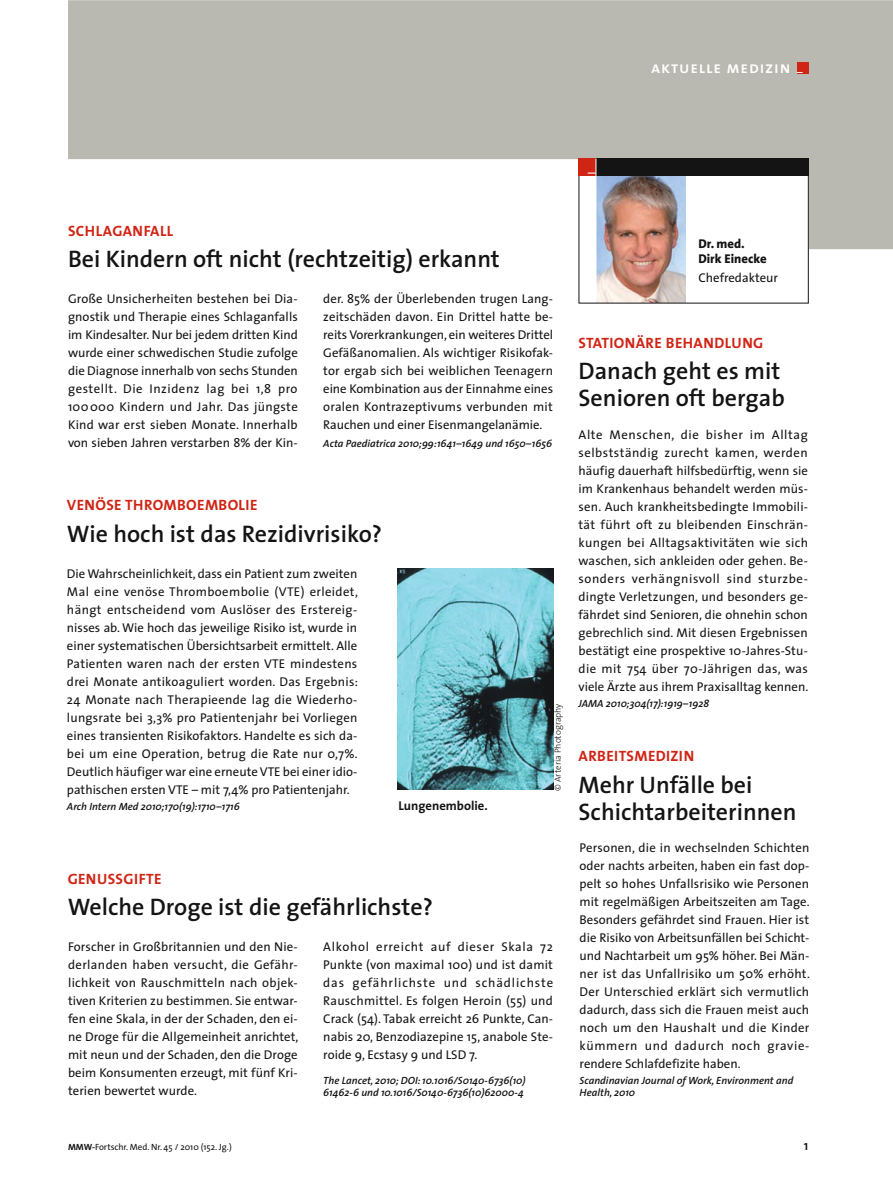
<style>
.page{position:relative;width:893px;height:1187px;background:#fff}
.page>*{position:absolute;margin:0;border:0;box-sizing:border-box;transform-origin:0 0}
.t1{font:600 24px/27px "The Sans";color:#131413}
.t2{font:16.5px "The Sans Semi Bold Caps";letter-spacing:.05em;color:#fff}
.t3{font:700 15px "The Sans";letter-spacing:.025em;color:#d02415}
.t4{font:600 13.5px "The Sans";color:#131413}
.t5{font:13.5px "The Sans";color:#fff;scale:1.2 1}
.t6{font:12.75px/18px "The Sans";color:#131413;text-align:justify}
.t7{font:800 12.75px/15px "The Sans";color:#131413}
.t8{font:700 12.75px "The Sans";color:#131413}
.t9{font:italic 600 10.5px/12px "The Sans";color:#131413}
.t10{font:9px "The Sans";color:#131413}
.t11{font:300 9px "The Sans";color:#131413}
.s1{font-weight:700}
</style>
<div class="page">
<svg style="left:68px;top:0;width:824px;height:249px;fill:#bab9b1"></svg>
<div style="left:796px;top:62px;width:12px;height:12px;background:#d02415"></div>
<div style="left:579px;top:176px;width:229px;height:127px;background:#fff"></div>
<img style="left:596px;top:176px;width:89px;height:125px">
<div style="left:596px;top:159px;width:212px;height:17px;background:#131413"></div>
<div style="left:578px;top:159px;width:230px;height:144px;border:1px solid #131413"></div>
<div style="left:579px;top:159px;width:17px;height:17px;background:#d02415"></div>
<hr style="left:595px;top:159px;width:1px;height:143px;background:#fff">
<img style="left:398px;top:569px;width:155px;height:220px">
<p class="t2" style="left:651px;top:58px;width:153px">aktuelle medizin <sub>–</sub></p>
<p class="t5" style="left:588px;top:167px;width:8px">–</p>
<p class="t3" style="left:68px;top:224px;width:107px">SCHLAGANFALL</p>
<h1 class="t1" style="left:68px;top:248px;width:433px">Bei Kindern oft nicht (rechtzeitig) erkannt</h1>
<p class="t6" style="left:68px;top:291px;width:231px">Große Unsicherheiten bestehen bei Dia&shy;gnostik und Therapie eines Schlaganfalls im Kindesalter. Nur bei jedem dritten Kind wurde einer schwedischen Studie zufolge die Diagnose innerhalb von sechs Stunden gestellt. Die Inzidenz lag bei 1,8 pro 100000 Kindern und Jahr. Das jüngste Kind war erst sieben Monate. Innerhalb von sieben Jahren verstarben 8% der Kin-</p>
<p class="t6" style="left:323px;top:291px;width:231px">der. 85% der Überlebenden trugen Lang&shy;zeitschäden davon. Ein Drittel hatte be&shy;reits Vorerkrankungen, ein weiteres Drittel Gefäßanomalien. Als wichtiger Risikofak&shy;tor ergab sich bei weiblichen Teenagern eine Kombination aus der Einnahme eines oralen Kontrazeptivums verbunden mit Rauchen und einer Eisenmangelanämie.</p>
<p class="t9" style="left:323px;top:438px;width:230px">Acta Paediatrica 2010;99:1641–1649 und 1650–1656</p>
<p class="t3" style="left:67px;top:498px;width:192px">VENÖSE THROMBOEMBOLIE</p>
<h1 class="t1" style="left:67px;top:522px;width:317px">Wie hoch ist das Rezidivrisiko?</h1>
<p class="t6" style="left:67px;top:565px;width:292px">Die Wahrscheinlichkeit, dass ein Patient zum zweiten Mal eine venöse Thromboembolie (VTE) erleidet, hängt entscheidend vom Auslöser des Erstereig&shy;nisses ab. Wie hoch das jeweilige Risiko ist, wurde in einer systematischen Übersichtsarbeit ermittelt. Alle Patienten waren nach der ersten VTE mindestens drei Monate antikoaguliert worden. Das Ergebnis:<br>24 Monate nach Therapieende lag die Wiederho&shy;lungsrate bei 3,3% pro Patientenjahr bei Vorliegen eines transienten Risikofaktors. Handelte es sich da&shy;bei um eine Operation, betrug die Rate nur 0,7%.<br>Deutlich häufiger war eine erneute VTE bei einer idio&shy;pathischen ersten VTE – mit 7,4% pro Patientenjahr.</p>
<p class="t9" style="left:67px;top:801px;width:174px">Arch Intern Med 2010;170(19):1710–1716</p>
<p class="t8" style="left:398px;top:799px;width:91px">Lungenembolie.</p>
<p class="t11" style="left:554px;top:791px;width:89px;rotate:-90deg">© Arteria Photography</p>
<p class="t3" style="left:68px;top:872px;width:95px">GENUSSGIFTE</p>
<h1 class="t1" style="left:68px;top:895px;width:367px">Welche Droge ist die gefährlichste?</h1>
<p class="t6" style="left:68px;top:938px;width:232px">Forscher in Großbritannien und den Nie&shy;derlanden haben versucht, die Gefähr&shy;lichkeit von Rauschmitteln nach objek&shy;tiven Kriterien zu bestimmen. Sie entwar&shy;fen eine Skala, in der der Schaden, den ei&shy;ne Droge für die Allgemeinheit anrichtet, mit neun und der Schaden, den die Droge beim Konsumenten erzeugt, mit fünf Kri&shy;terien bewertet wurde.</p>
<p class="t6" style="left:323px;top:938px;width:231px">Alkohol erreicht auf dieser Skala 72<br>Punkte (von maximal 100) und ist damit das gefährlichste und schädlichste Rauschmittel. Es folgen Heroin (55) und Crack (54). Tabak erreicht 26 Punkte, Can&shy;nabis 20, Benzodiazepine 15, anabole Ste&shy;roide 9, Ecstasy 9 und LSD 7.</p>
<p class="t9" style="left:323px;top:1075px;width:204px">The Lancet, 2010; DOI: 10.1016/S0140-6736(10)<br>61462-6 und 10.1016/S0140-6736(10)62000-4</p>
<p class="t7" style="left:698px;top:237px;width:70px">Dr. med.<br>Dirk Einecke</p>
<p class="t6" style="left:698px;top:270px;width:81px">Chefredakteur</p>
<p class="t3" style="left:578px;top:336px;width:186px">STATIONÄRE BEHANDLUNG</p>
<h1 class="t1" style="left:578px;top:359px;width:208px">Danach geht es mit<br>Senioren oft bergab</h1>
<p class="t6" style="left:578px;top:426px;width:231px">Alte Menschen, die bisher im Alltag selbstständig zurecht kamen, werden häufig dauerhaft hilfsbedürftig, wenn sie im Krankenhaus behandelt werden müs&shy;sen. Auch krankheitsbedingte Immobili&shy;tät führt oft zu bleibenden Einschrän&shy;kungen bei Alltagsaktivitäten wie sich waschen, sich ankleiden oder gehen. Be&shy;sonders verhängnisvoll sind sturzbe&shy;dingte Verletzungen, und besonders ge&shy;fährdet sind Senioren, die ohnehin schon gebrechlich sind. Mit diesen Ergebnissen bestätigt eine prospektive 10-Jahres-Stu&shy;die mit 754 über 70-Jährigen das, was viele Ärzte aus ihrem Praxisalltag kennen.</p>
<p class="t9" style="left:578px;top:698px;width:132px">JAMA 2010;304(17):1919–1928</p>
<p class="t3" style="left:578px;top:749px;width:117px">ARBEITSMEDIZIN</p>
<h1 class="t1" style="left:578px;top:773px;width:219px">Mehr Unfälle bei<br>Schichtarbeiterinnen</h1>
<p class="t6" style="left:579px;top:840px;width:232px">Personen, die in wechselnden Schichten oder nachts arbeiten, haben ein fast dop&shy;pelt so hohes Unfallsrisiko wie Personen mit regelmäßigen Arbeitszeiten am Tage.<br>Besonders gefährdet sind Frauen. Hier ist die Risiko von Arbeitsunfällen bei Schicht&shy;und Nachtarbeit um 95% höher. Bei Män&shy;ner ist das Unfallrisiko um 50% erhöht.<br>Der Unterschied erklärt sich vermutlich dadurch, dass sich die Frauen meist auch noch um den Haushalt und die Kinder kümmern und dadurch noch gravie&shy;rendere Schlafdefizite haben.</p>
<p class="t9" style="left:579px;top:1075px;width:215px">Scandinavian Journal of Work, Environment and<br>Health, 2010</p>
<p class="t10" style="left:68px;top:1143px;width:165px"><span class="s1">MMW-</span>Fortschr. Med. Nr. 45 / 2010 (152. Jg.)</p>
<p class="t4" style="left:803px;top:1139px;width:6px">1</p>
</div>
